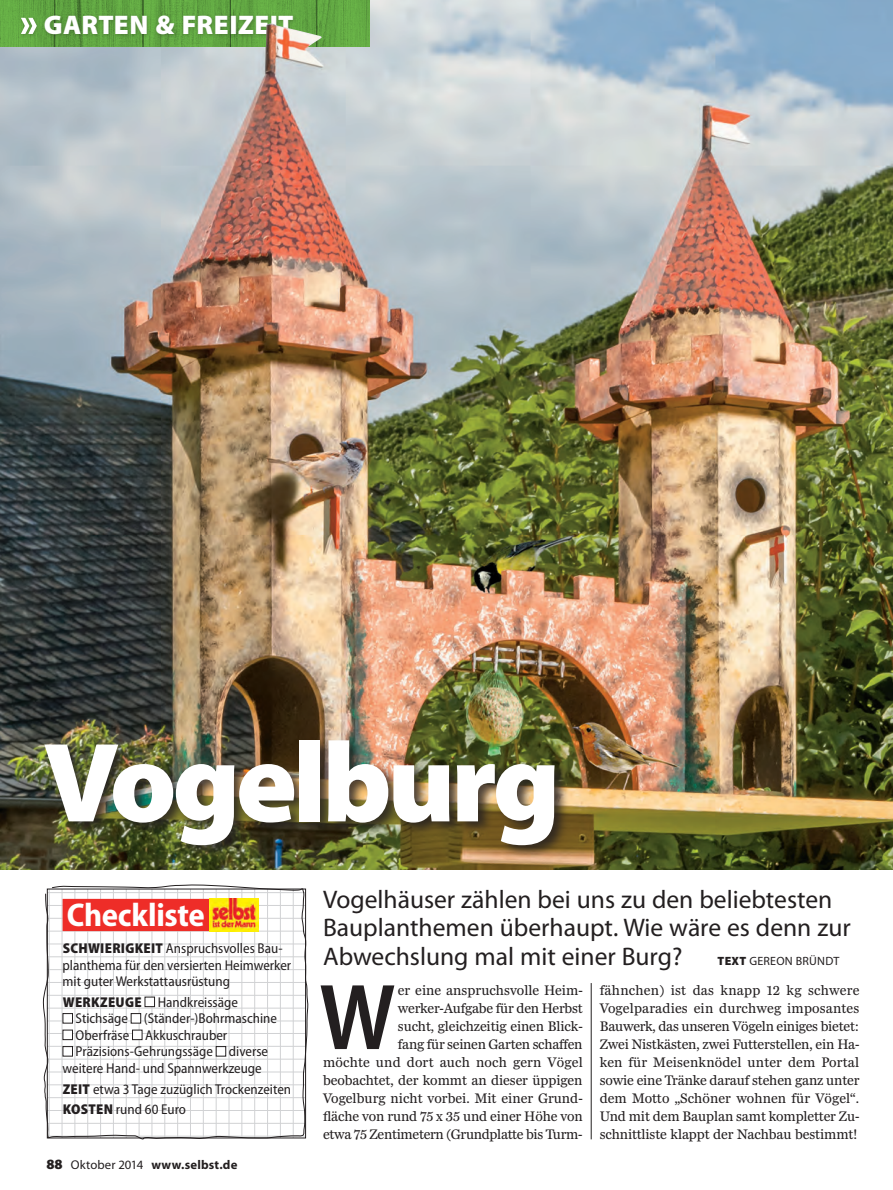
<style>
.page{position:relative;width:893px;height:1190px;background:#fff}
.page>*{position:absolute;margin:0;border:0;box-sizing:border-box;transform-origin:0 0}
.t1{font:900 114px "Myriad Pro";color:#fff}
.t2{font:600 semi-condensed 94.35px "Myriad Pro";color:#231f20}
.t3{font:700 semi-condensed 33px "Myriad Pro";letter-spacing:-.01em;color:#fff}
.t4{font:900 27px "Myriad Pro";letter-spacing:.015em;color:#fff}
.t5{font:25.5px/28.5px "Myriad Pro";color:#231f20}
.t6{font:14.25px/18px "Miller Daily";letter-spacing:-.01em;color:#231f20;text-align:right}
.t7{font:semi-condensed 14.25px/16.5px "Myriad Pro";color:#231f20}
.t8{font:700 12.75px "Myriad Pro";letter-spacing:.01em;color:#231f20}
.t9{font:12px "Myriad Pro";letter-spacing:.02em;color:#231f20}
.s1{font-weight:900}
.s2{font-weight:900;font-size:14.25px}
.s3{font-weight:400}
</style>
<div class="page">
<img style="left:0;top:0;width:892px;height:869px">
<hr style="left:590px;top:983px;width:1px;height:156px;background:#231f20">
<svg style="left:43px;top:884px;width:266px;height:256px"></svg>
<img style="left:209px;top:899px;width:49px;height:32px">
<div style="left:44px;top:737px;width:525px;height:121px;background:#231f20;opacity:.8"></div>
<svg style="left:0;top:0;width:370px;height:46px;background:#60a542"></svg>
<div style="left:18px;top:13px;width:279px;height:26px;background:#231f20;opacity:.3"></div>
<svg style="left:21px;top:18px;width:16px;height:16px"></svg>
<img style="left:265px;top:23px;width:59px;height:50px">
<p class="t4" style="left:44px;top:10px;width:250px">GARTEN &amp; FREIZEIT</p>
<p class="t1" style="left:43px;top:718px;width:518px">VOGELBURG</p>
<p class="t3" style="left:67px;top:896px;width:140px">Checkliste</p>
<p class="t7" style="left:63px;top:940px;width:230px"><span class="s1">SCHWIERIGKEIT</span> Anspruchsvolles Bau&shy;planthema für den versierten Heimwerker mit guter Werkstattausrüstung</p>
<p class="t7" style="left:63px;top:994px;width:177px"><span class="s1">WERKZEUGE</span> Handkreissäge</p>
<p class="t7" style="left:76px;top:1011px;width:203px">Stichsäge (Ständer-)Bohrmaschine</p>
<p class="t7" style="left:76px;top:1027px;width:153px">Oberfräse Akkuschrauber</p>
<p class="t7" style="left:76px;top:1044px;width:194px">Präzisions-Gehrungssäge diverse</p>
<p class="t7" style="left:63px;top:1060px;width:201px">weitere Hand- und Spannwerkzeuge</p>
<p class="t7" style="left:63px;top:1079px;width:230px;line-height:20.7px"><span class="s1">ZEIT</span> etwa 3 Tage zuzüglich Trockenzeiten<br><span class="s1">KOSTEN</span> rund 60 Euro</p>
<p class="t8" style="left:46px;top:1157px;width:192px"><span class="s2">88</span> <span class="s3">Oktober 2014</span> www.selbst.de</p>
<p class="t5" style="left:323px;top:885px;width:529px">Vogelhäuser zählen bei uns zu den beliebtesten<br>Bauplanthemen überhaupt. Wie wäre es denn zur<br>Abwechslung mal mit einer Burg?</p>
<p class="t9" style="left:717px;top:954px;width:123px"><span class="s1">TEXT</span> Gereon Bründt</p>
<p class="t6" style="left:323px;top:981px;width:261px">er eine anspruchsvolle Heim&shy;werker-Aufgabe für den Herbst<br>sucht, gleichzeitig einen Blick-<br>fang für seinen Garten schaffen<br>möchte und dort auch noch gern Vögel beobachtet, der kommt an dieser üppigen Vogelburg nicht vorbei. Mit einer Grund&shy;fläche von rund 75 x 35 und einer Höhe von etwa 75 Zentimetern (Grundplatte bis Turm-</p>
<p class="t6" style="left:599px;top:981px;width:261px;text-align:justify">fähnchen) ist das knapp 12 kg schwere Vogelparadies ein durchweg imposantes Bauwerk, das unseren Vögeln einiges bietet:<br>Zwei Nistkästen, zwei Futterstellen, ein Ha&shy;ken für Meisenknödel unter dem Portal sowie eine Tränke darauf stehen ganz unter dem Motto „Schöner wohnen für Vögel“.<br>Und mit dem Bauplan samt kompletter Zu&shy;schnittliste klappt der Nachbau bestimmt!</p>
<p class="t2" style="left:319px;top:965px;width:78px">W</p>
</div>
